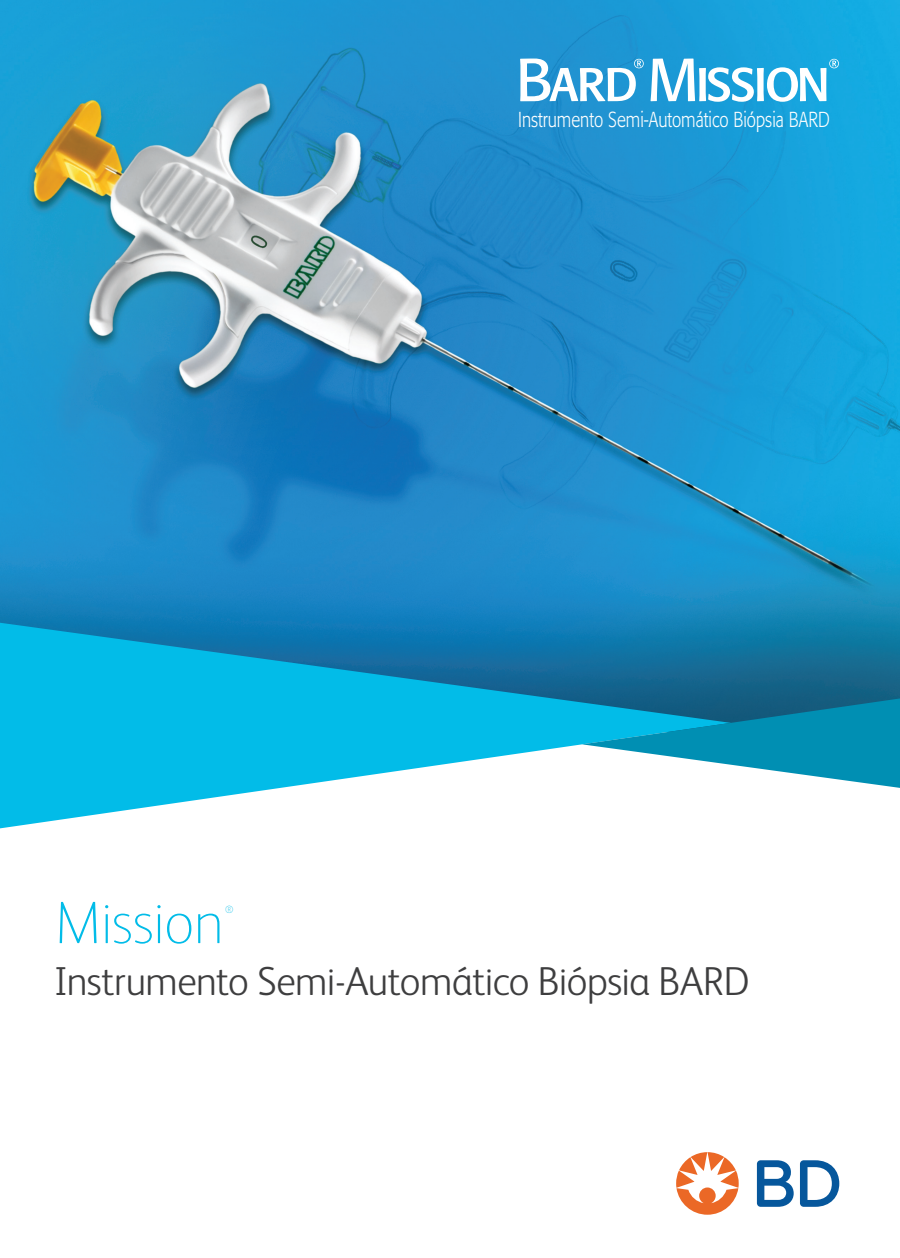
<style>
.page{position:relative;width:900px;height:1258px;background:#fff}
.page>*{position:absolute;margin:0;border:0;box-sizing:border-box;transform-origin:0 0}
.t1{font:100 60px "FS Albert Pro";letter-spacing:-.02em;color:#02bce8}
.t2{font:300 40.5px "FS Albert Pro";letter-spacing:-.015em;color:#3e3e3f}
.t3{font:300 21.45px "Formata";color:#fff;scale:.79 1}
.t4{font:100 10.5px "FS Albert Pro";color:#02bce8}
</style>
<div class="page">
<img style="left:0;top:0;width:900px;height:697px">
<svg style="left:0;top:621px;width:731px;height:208px;fill:#02bce8"></svg>
<svg style="left:582px;top:697px;width:318px;height:92px"></svg>
<svg style="left:757px;top:1160px;width:82px;height:46px"></svg>
<svg style="left:676px;top:1152px;width:63px;height:62px"></svg>
<svg style="left:520px;top:59px;width:124px;height:42px"></svg>
<svg style="left:650px;top:59px;width:189px;height:43px"></svg>
<p class="t3" style="left:518px;top:109px;width:396px">Instrumento Semi-Automático Biópsia BARD</p>
<h1 class="t1" style="left:54px;top:901px;width:171px">Mission</h1>
<p class="t4" style="left:225px;top:906px;width:10px">®</p>
<p class="t2" style="left:54px;top:966px;width:697px">Instrumento Semi-Automático Biópsia BARD</p>
</div>
